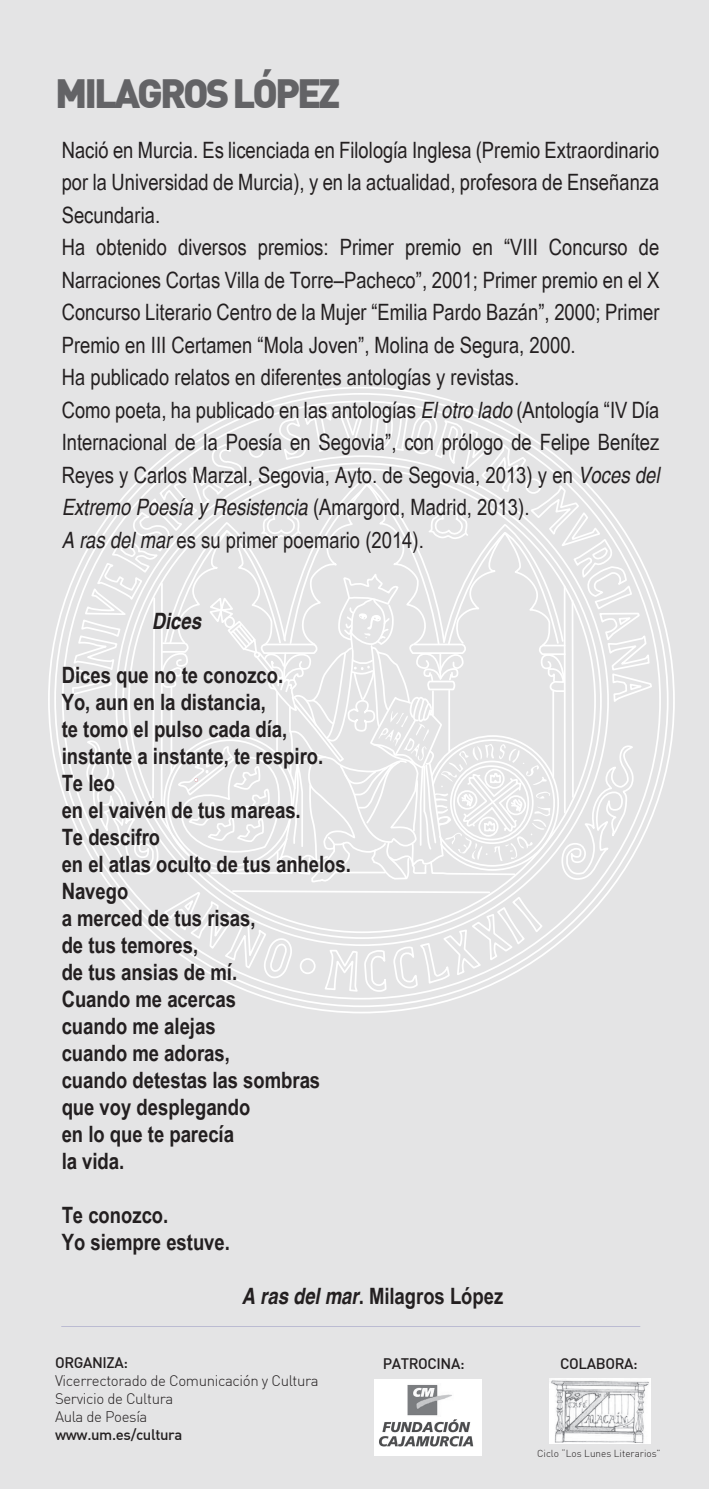
<style>
.page{position:relative;width:709px;height:1489px;background:#fff}
.page>*{position:absolute;margin:0;border:0;box-sizing:border-box;transform-origin:0 0}
.t1{font:900 40px "DIN";letter-spacing:-.075em;color:#636366}
.t2{font:condensed 22.5px/32.5px "Helvetica";color:#231f20}
.t3{font:700 condensed 22.5px/27px "Helvetica";color:#231f20}
.t4{font:italic 700 condensed 22.5px "Helvetica";color:#231f20}
.t5{font:300 15px/18px "DIN";letter-spacing:-.025em;color:#231f20}
.t6{font:500 15px "DIN";letter-spacing:-.025em;color:#231f20}
.t7{font:300 10px "DIN";color:#231f20}
.s1{font-style:italic}
</style>
<div class="page">
<div style="left:0;top:0;width:709px;height:1488px;background:#e4e4e5"></div>
<svg style="left:71px;top:406px;width:582px;height:608px"></svg>
<img style="left:374px;top:1379px;width:107px;height:75px">
<img style="left:549px;top:1378px;width:101px;height:65px">
<h1 class="t1" style="left:55px;top:66px;width:287px">MILAGROS LÓPEZ</h1>
<p class="t2" style="left:62px;top:134px;width:599px">Nació en Murcia. Es licenciada en Filología Inglesa (Premio Extraordinario por la Universidad de Murcia), y en la actualidad, profesora de Enseñanza Secundaria.<br>Ha obtenido diversos premios: Primer premio en “VIII Concurso de Narraciones Cortas Villa de Torre–Pacheco”, 2001; Primer premio en el X Concurso Literario Centro de la Mujer “Emilia Pardo Bazán”, 2000; Primer Premio en III Certamen “Mola Joven”, Molina de Segura, 2000.<br>Ha publicado relatos en diferentes antologías y revistas.<br>Como poeta, ha publicado en las antologías <span class="s1">El otro lado</span> (Antología “IV Día Internacional de la Poesía en Segovia”, con prólogo de Felipe Benítez Reyes y Carlos Marzal, Segovia, Ayto. de Segovia, 2013) y en <span class="s1">Voces del Extremo Poesía y Resistencia</span> (Amargord, Madrid, 2013).<br><span class="s1">A ras del mar</span> es su primer poemario (2014).</p>
<p class="t4" style="left:152px;top:607px;width:51px">Dices</p>
<p class="t3" style="left:62px;top:661px;width:291px">Dices que no te conozco.<br>Yo, aun en la distancia,<br>te tomo el pulso cada día, instante a instante, te respiro.<br>Te leo<br>en el vaivén de tus mareas.<br>Te descifro<br>en el atlas oculto de tus anhelos.<br>Navego<br>a merced de tus risas,<br>de tus temores,<br>de tus ansias de mí.<br>Cuando me acercas<br>cuando me alejas<br>cuando me adoras,<br>cuando detestas las sombras que voy desplegando<br>en lo que te parecía<br>la vida.</p>
<p class="t3" style="left:62px;top:1201px;width:170px">Te conozco.<br>Yo siempre estuve.</p>
<p class="t3" style="left:242px;top:1282px;width:263px"><span class="s1">A ras del mar</span>. Milagros López</p>
<p class="t6" style="left:55px;top:1353px;width:75px">ORGANIZA:</p>
<p class="t5" style="left:55px;top:1371px;width:265px">Vicerrectorado de Comunicación y Cultura<br>Servicio de Cultura<br>Aula de Poesía</p>
<p class="t6" style="left:55px;top:1425px;width:129px">www.um.es/cultura</p>
<p class="t6" style="left:382px;top:1354px;width:83px">PATROCINA:</p>
<p class="t6" style="left:560px;top:1354px;width:79px">COLABORA:</p>
<p class="t7" style="left:537px;top:1447px;width:125px">Ciclo “Los Lunes Literarios”</p>
</div>
